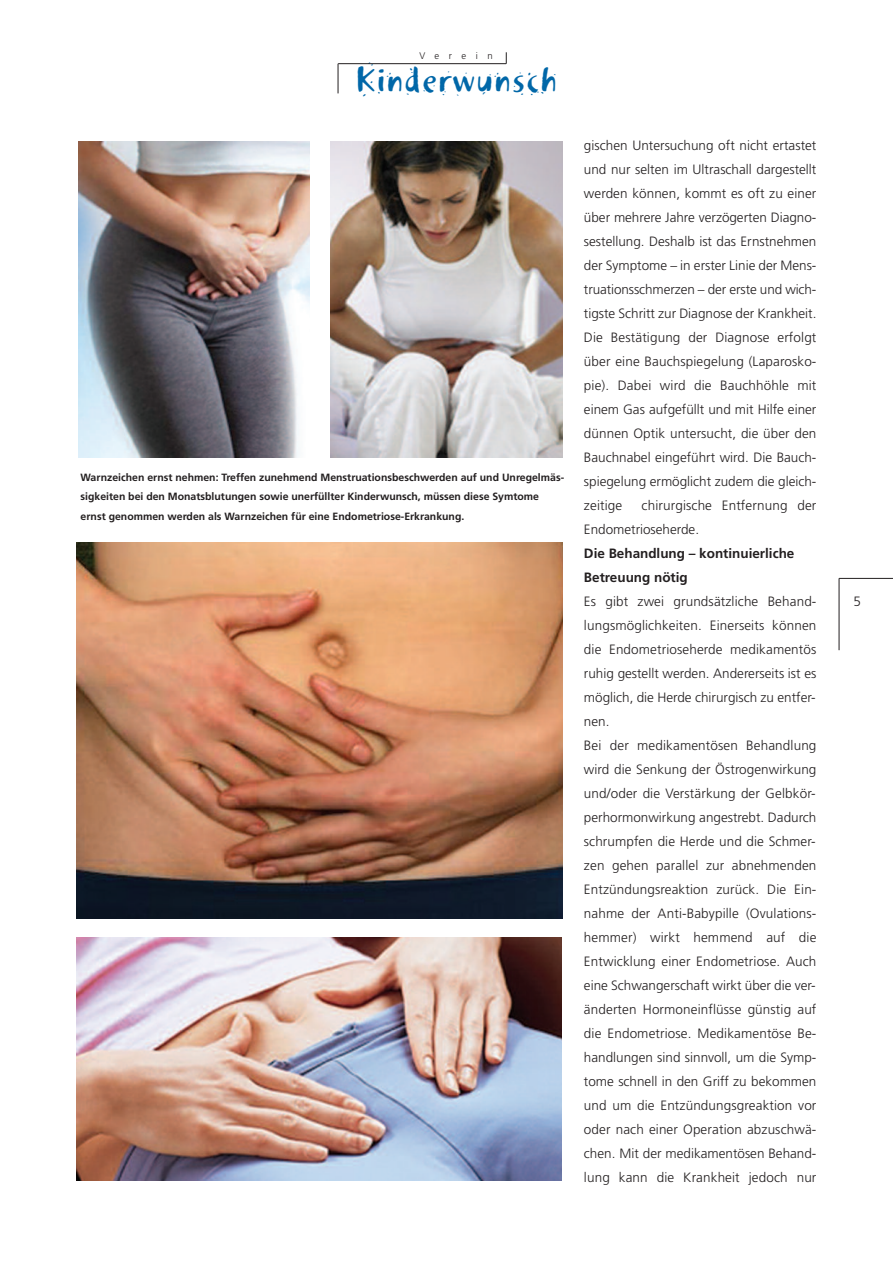
<style>
.page{position:relative;width:893px;height:1263px;background:#fff}
.page>*{position:absolute;margin:0;border:0;box-sizing:border-box;transform-origin:0 0}
.t1{font:34.95px "Khaki Two";letter-spacing:.05em;color:#0067a8}
.t2{font:300 13.5px/24px "Frutiger";letter-spacing:.01em;color:#231f20}
.t3{font:700 13.5px/24px "Frutiger";color:#231f20}
.t4{font:700 10.5px/19.5px "Frutiger";color:#231f20}
.t5{font:300 9.6px "Frutiger";letter-spacing:1em;color:#231f20}
</style>
<div class="page">
<hr style="left:839px;top:578px;width:54px;height:1px;background:#231f20">
<hr style="left:839px;top:578px;width:1px;height:72px;background:#231f20">
<hr style="left:338px;top:63px;width:168px;height:1px;background:#231f20">
<svg style="left:338px;top:64px;width:1px;height:29px"></svg>
<svg style="left:506px;top:52px;width:1px;height:12px"></svg>
<img style="left:79px;top:142px;width:230px;height:315px">
<img style="left:77px;top:542px;width:486px;height:376px">
<img style="left:77px;top:937px;width:485px;height:244px">
<img style="left:330px;top:142px;width:233px;height:315px">
<p class="t5" style="left:420px;top:52px;width:75px">Verein</p>
<h1 class="t1" style="left:356px;top:67px;width:202px">Kinderwunsch</h1>
<p class="t4" style="left:81px;top:468px;width:485px">Warnzeichen ernst nehmen: Treffen zunehmend Menstruationsbeschwerden auf und Unregelmäs&shy;sigkeiten bei den Monatsblutungen sowie unerfüllter Kinderwunsch, müssen diese Symtome ernst genommen werden als Warnzeichen für eine Endometriose-Erkrankung.</p>
<p class="t2" style="left:584px;top:134px;width:234px;text-align:justify">gischen Untersuchung oft nicht ertastet und nur selten im Ultraschall dargestellt werden können, kommt es oft zu einer über mehrere Jahre verzögerten Diagno&shy;sestellung. Deshalb ist das Ernstnehmen der Symptome – in erster Linie der Mens&shy;truationsschmerzen – der erste und wich&shy;tigste Schritt zur Diagnose der Krankheit.<br>Die Bestätigung der Diagnose erfolgt über eine Bauchspiegelung (Laparosko&shy;pie). Dabei wird die Bauchhöhle mit einem Gas aufgefüllt und mit Hilfe einer dünnen Optik untersucht, die über den Bauchnabel eingeführt wird. Die Bauch&shy;spiegelung ermöglicht zudem die gleich&shy;zeitige</p>
<p class="t2" style="left:584px;top:494px;width:234px;text-indent:58px">chirurgische Entfernung der<br>Endometrioseherde.</p>
<p class="t3" style="left:584px;top:542px;width:212px">Die Behandlung – kontinuierliche<br>Betreuung nötig</p>
<p class="t2" style="left:584px;top:590px;width:234px">Es gibt zwei grundsätzliche Behand&shy;lungsmöglichkeiten. Einerseits können die Endometrioseherde medikamentös ruhig gestellt werden. Andererseits ist es möglich, die Herde chirurgisch zu entfer&shy;nen.<br>Bei der medikamentösen Behandlung wird die Senkung der Östrogenwirkung und/oder die Verstärkung der Gelbkör&shy;perhormonwirkung angestrebt. Dadurch schrumpfen die Herde und die Schmer&shy;zen gehen parallel zur abnehmenden Entzündungsreaktion zurück. Die Ein&shy;nahme der Anti-Babypille (Ovulations&shy;hemmer) wirkt hemmend auf die Entwicklung einer Endometriose. Auch eine Schwangerschaft wirkt über die ver&shy;änderten Hormoneinflüsse günstig auf die Endometriose. Medikamentöse Be&shy;handlungen sind sinnvoll, um die Symp&shy;tome schnell in den Griff zu bekommen und um die Entzündungsgreaktion vor oder nach einer Operation abzuschwä&shy;chen. Mit der medikamentösen Behand&shy;lung kann die Krankheit jedoch nur</p>
<p class="t2" style="left:853px;top:590px;width:9px">5</p>
</div>
